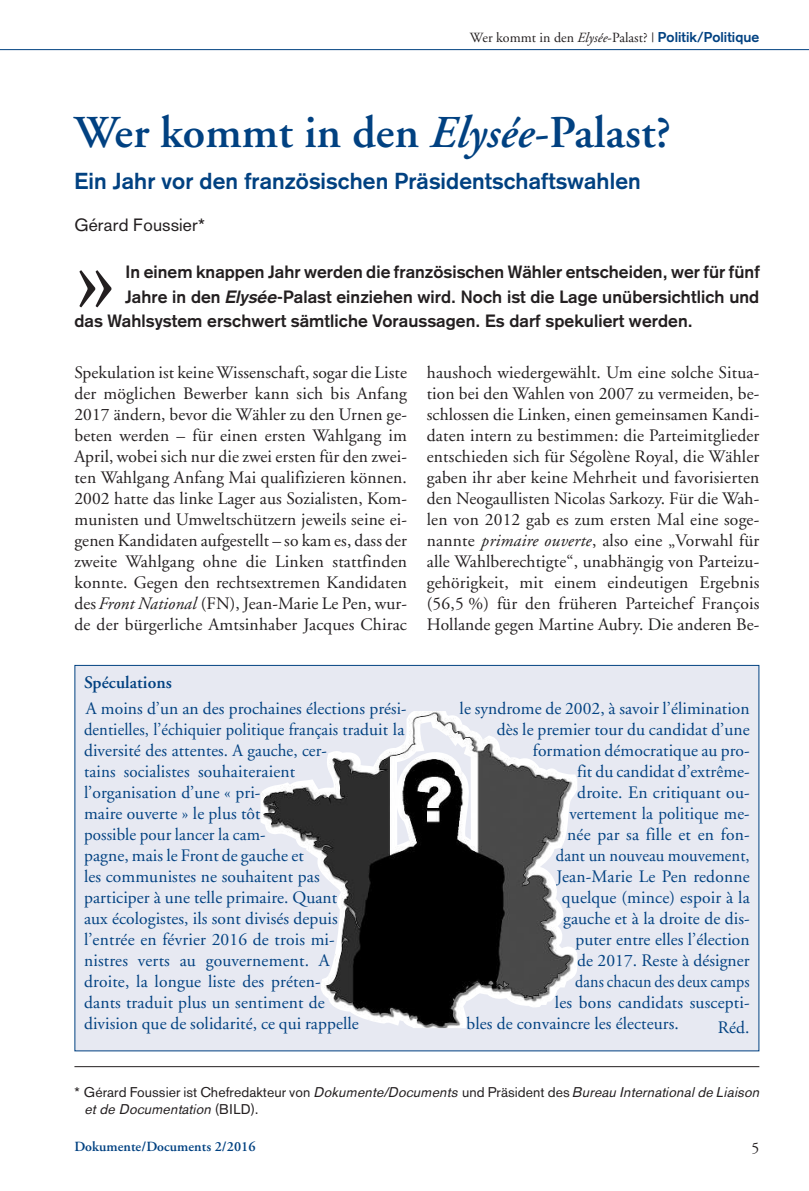
<style>
.page{position:relative;width:809px;height:1191px;background:#fff}
.page>*{position:absolute;margin:0;border:0;box-sizing:border-box;transform-origin:0 0}
.t1{font:111.48px "Adobe Garamond";color:#231f20}
.t2{font:600 45.5px "Adobe Garamond";letter-spacing:.005em;color:#014181}
.t3{font:700 22.75px "Akzidenz Grotesk";letter-spacing:.005em;color:#014181}
.t4{font:17.5px/21px "Adobe Garamond";letter-spacing:.01em;color:#231f20;text-align:justify}
.t5{font:17.5px/21px "Adobe Garamond";letter-spacing:.005em;color:#014181}
.t6{font:700 17.5px "Akzidenz Grotesk";letter-spacing:.005em;color:#231f20}
.t7{font:17.5px "Adobe Garamond";letter-spacing:.005em;color:#014181;scale:.95 1}
.t8{font:17.5px "Adobe Garamond";letter-spacing:.005em;color:#014181;scale:.92 1}
.t9{font:17.5px "Akzidenz Grotesk";letter-spacing:.005em;color:#231f20}
.t10{font:600 17.5px "Adobe Garamond";letter-spacing:.005em;color:#014181}
.t11{font:15.75px "Adobe Garamond";color:#231f20}
.t12{font:italic 14px/17.5px "Akzidenz Grotesk BE";color:#231f20}
.t13{font:14px "Adobe Garamond";letter-spacing:.005em;color:#231f20}
.t14{font:600 14px "Adobe Garamond";letter-spacing:.005em;color:#014181}
.s1{font-style:italic}
.s2{font-family:"Akzidenz Grotesk";font-weight:700;color:#014181}
.s3{font-style:normal}
</style>
<div class="page">
<div style="left:75px;top:666px;width:683px;height:384px;background:#e7e9f2"></div>
<hr style="left:0;top:49px;width:809px;height:1px;background:#014181">
<hr style="left:74px;top:1066px;width:685px;height:1px;background:#231f20">
<img style="left:261px;top:711px;width:316px;height:317px">
<p class="t13" style="left:470px;top:32px;width:291px">Wer kommt in den <span class="s1">Elysée</span>-Palast? | <span class="s2">Politik/Politique</span></p>
<h2 class="t2" style="left:74px;top:114px;width:598px">Wer kommt in den <span class="s1">Elysée</span>-Palast?</h2>
<h3 class="t3" style="left:74px;top:173px;width:568px">Ein Jahr vor den französischen Präsidentschaftswahlen</h3>
<p class="t9" style="left:74px;top:219px;width:132px">Gérard Foussier*</p>
<h1 class="t1" style="left:74px;top:232px;width:44px">»</h1>
<p class="t6" style="left:125px;top:266px;width:636px">In einem knappen Jahr werden die französischen Wähler entscheiden, wer für fünf</p>
<p class="t6" style="left:125px;top:290px;width:636px">Jahre in den <span class="s1">Elysée</span>-Palast einziehen wird. Noch ist die Lage unübersichtlich und</p>
<p class="t6" style="left:74px;top:315px;width:620px">das Wahlsystem erschwert sämtliche Voraussagen. Es darf spekuliert werden.</p>
<p class="t4" style="left:74px;top:363px;width:334px">Spekulation ist keine Wissenschaft, sogar die Liste der möglichen Bewerber kann sich bis Anfang 2017 ändern, bevor die Wähler zu den Urnen ge&shy;beten werden – für einen ersten Wahlgang im April, wobei sich nur die zwei ersten für den zwei&shy;ten Wahlgang Anfang Mai qualifizieren können.<br>2002 hatte das linke Lager aus Sozialisten, Kom&shy;munisten und Umweltschützern jeweils seine ei&shy;genen Kandidaten aufgestellt – so kam es, dass der zweite Wahlgang ohne die Linken stattfinden konnte. Gegen den rechtsextremen Kandidaten des<span class="s1">Front National</span> (FN), Jean-Marie Le Pen, wur&shy;de der bürgerliche Amtsinhaber Jacques Chirac</p>
<p class="t4" style="left:427px;top:363px;width:334px">haushoch wiedergewählt. Um eine solche Situa&shy;tion bei den Wahlen von 2007 zu vermeiden, be&shy;schlossen die Linken, einen gemeinsamen Kandi&shy;daten intern zu bestimmen: die Parteimitglieder entschieden sich für Ségolène Royal, die Wähler gaben ihr aber keine Mehrheit und favorisierten den Neogaullisten Nicolas Sarkozy. Für die Wah&shy;len von 2012 gab es zum ersten Mal eine soge&shy;nannte <span class="s1">primaire ouverte</span>, also eine „Vorwahl für alle Wahlberechtigte“, unabhängig von Parteizu&shy;gehörigkeit, mit einem eindeutigen Ergebnis (56,5 %) für den früheren Parteichef François Hollande gegen Martine Aubry. Die anderen Be-</p>
<p class="t10" style="left:84px;top:675px;width:89px">Spéculations</p>
<p class="t5" style="left:84px;top:699px;width:324px">A moins d’un an des prochaines élections prési&shy;dentielles, l’échiquier politique français traduit la diversité des attentes. A gauche, cer-<br>tains socialistes souhaiteraient<br>l’organisation d’une « pri-<br>maire ouverte » le plus tôt<br>possible pour lancer la cam-<br>pagne, mais le Front de gauche et<br>les communistes ne souhaitent pas<br>participer à une telle primaire. Quant<br>aux écologistes, ils sont divisés depuis<br>l’entrée en février 2016 de trois mi-<br>nistres verts au gouvernement. A<br>droite, la longue liste des préten-<br>dants traduit plus un sentiment de<br>division que de solidarité, ce qui rappelle</p>
<p class="t5" style="left:459px;top:699px;width:291px">le syndrome de 2002, à savoir l’élimination</p>
<p class="t5" style="left:496px;top:720px;width:254px">dès le premier tour du candidat d’une</p>
<p class="t5" style="left:533px;top:741px;width:218px">formation démocratique au pro-</p>
<p class="t5" style="left:577px;top:762px;width:174px">fit du candidat d’extrême-</p>
<p class="t5" style="left:577px;top:783px;width:174px">droite. En critiquant ou-</p>
<p class="t5" style="left:569px;top:804px;width:182px">vertement la politique me-</p>
<p class="t5" style="left:567px;top:825px;width:184px">née par sa fille et en fon-</p>
<p class="t7" style="left:556px;top:848px;width:206px">dant un nouveau mouvement,</p>
<p class="t5" style="left:556px;top:867px;width:195px">Jean-Marie Le Pen redonne</p>
<p class="t5" style="left:562px;top:888px;width:189px">quelque (mince) espoir à la</p>
<p class="t5" style="left:563px;top:909px;width:188px">gauche et à la droite de dis-</p>
<p class="t5" style="left:575px;top:930px;width:176px">puter entre elles l’élection</p>
<p class="t5" style="left:577px;top:951px;width:174px">de 2017. Reste à désigner</p>
<p class="t8" style="left:575px;top:974px;width:191px">dans chacun des deux camps</p>
<p class="t5" style="left:555px;top:993px;width:196px">les bons candidats suscepti-</p>
<p class="t5" style="left:466px;top:1014px;width:214px">bles de convaincre les électeurs.</p>
<p class="t5" style="left:718px;top:1018px;width:33px">Réd.</p>
<p class="t12" style="left:84px;top:1084px;width:679px;text-indent:-10px"><span class="s3">* Gérard Foussier ist Chefredakteur von</span> Dokumente/Documents <span class="s3">und Präsident des</span>BureauInternationaldeLiaison et de Documentation <span class="s3">( B I L D ) .</span></p>
<p class="t14" style="left:74px;top:1141px;width:183px">Dokumente/Documents 2/2016</p>
<p class="t11" style="left:751px;top:1141px;width:9px">5</p>
</div>
